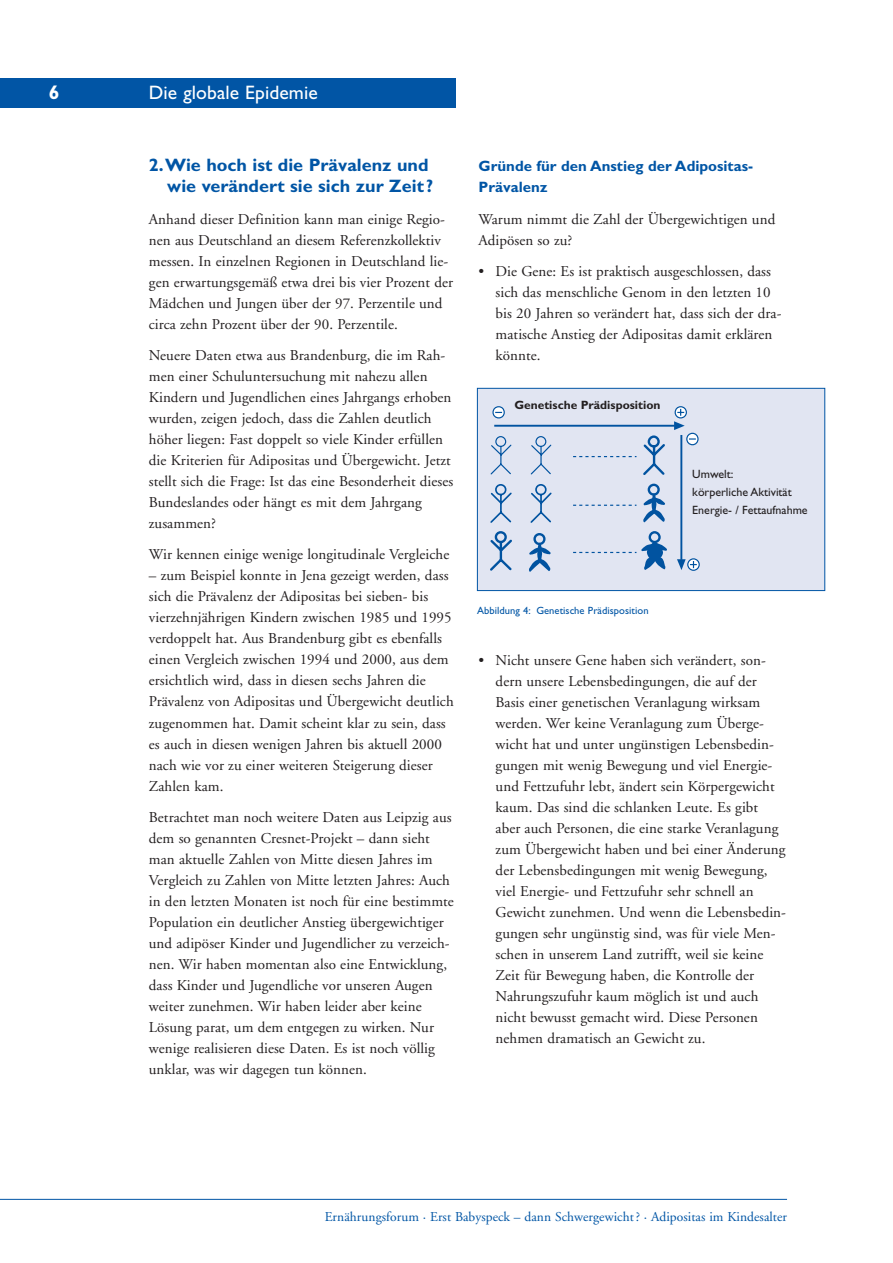
<style>
.page{position:relative;width:893px;height:1263px;background:#fff}
.page>*{position:absolute;margin:0;border:0;box-sizing:border-box;transform-origin:0 0}
.t1{font:19.5px "Gill Sans";letter-spacing:.005em;color:#fff}
.t2{font:700 19.5px "Gill Sans";color:#fff}
.t3{font:700 18px/21px "Gill Sans";color:#0155a5;text-align:right}
.t4{font:15px/21px "Adobe Garamond";letter-spacing:.005em;color:#231f20}
.t5{font:700 15px/21px "Gill Sans";color:#0155a5}
.t6{font:13.5px "Adobe Garamond";letter-spacing:.005em;color:#0155a5}
.t7{font:12px/18.1px "Gill Sans";color:#231f20}
.t8{font:700 12px "Gill Sans";color:#231f20}
.t9{font:10.5px "Gill Sans";letter-spacing:.005em;color:#0155a5}
</style>
<div class="page">
<div style="left:0;top:78px;width:455px;height:30px;background:#0155a5"></div>
<hr style="left:0;top:1199px;width:787px;height:1px;background:#0155a5">
<div style="left:477px;top:388px;width:347px;height:203px;background:#e1e5f2"></div>
<hr style="left:494px;top:425px;width:180px;height:2px;background:#0153a0">
<svg style="left:674px;top:406px;width:13px;height:12px"></svg>
<svg style="left:674px;top:409px;width:10px;height:21px"></svg>
<svg style="left:492px;top:406px;width:13px;height:12px"></svg>
<hr style="left:680px;top:435px;width:2px;height:125px;background:#0153a0">
<svg style="left:687px;top:558px;width:12px;height:13px"></svg>
<svg style="left:677px;top:559px;width:19px;height:11px"></svg>
<svg style="left:686px;top:433px;width:12px;height:12px"></svg>
<svg style="left:689px;top:438px;width:6px;height:2px"></svg>
<svg style="left:490px;top:437px;width:62px;height:38px"></svg>
<svg style="left:573px;top:437px;width:92px;height:38px"></svg>
<svg style="left:490px;top:485px;width:177px;height:87px"></svg>
<div style="left:477px;top:388px;width:348px;height:203px;border:1px solid #0155a5"></div>
<h1 class="t2" style="left:49px;top:86px;width:12px">6</h1>
<h1 class="t1" style="left:149px;top:86px;width:170px">Die globale Epidemie</h1>
<p class="t3" style="left:149px;top:156px;width:286px">2.Wie hoch ist die Prävalenz und wie verändert sie sich zur Zeit?</p>
<p class="t4" style="left:149px;top:210px;width:306px">Anhand dieser Definition kann man einige Regio&shy;nen aus Deutschland an diesem Referenzkollektiv messen. In einzelnen Regionen in Deutschland lie&shy;gen erwartungsgemäß etwa drei bis vier Prozent der Mädchen und Jungen über der 97. Perzentile und circa zehn Prozent über der 90. Perzentile.</p>
<p class="t4" style="left:149px;top:346px;width:306px">Neuere Daten etwa aus Brandenburg, die im Rah&shy;men einer Schuluntersuchung mit nahezu allen Kindern und Jugendlichen eines Jahrgangs erhoben wurden, zeigen jedoch, dass die Zahlen deutlich höher liegen: Fast doppelt so viele Kinder erfüllen die Kriterien für Adipositas und Übergewicht. Jetzt stellt sich die Frage: Ist das eine Besonderheit dieses Bundeslandes oder hängt es mit dem Jahrgang zusammen?</p>
<p class="t4" style="left:149px;top:546px;width:302px">Wir kennen einige wenige longitudinale Vergleiche</p>
<p class="t4" style="left:149px;top:567px;width:306px">– zum Beispiel konnte in Jena gezeigt werden, dass sich die Prävalenz der Adipositas bei sieben- bis vierzehnjährigen Kindern zwischen 1985 und 1995 verdoppelt hat. Aus Brandenburg gibt es ebenfalls einen Vergleich zwischen 1994 und 2000, aus dem ersichtlich wird, dass in diesen sechs Jahren die Prävalenz von Adipositas und Übergewicht deutlich zugenommen hat. Damit scheint klar zu sein, dass es auch in diesen wenigen Jahren bis aktuell 2000 nach wie vor zu einer weiteren Steigerung dieser Zahlen kam.</p>
<p class="t4" style="left:149px;top:808px;width:306px">Betrachtet man noch weitere Daten aus Leipzig aus dem so genannten Cresnet-Projekt – dann sieht man aktuelle Zahlen von Mitte diesen Jahres im Vergleich zu Zahlen von Mitte letzten Jahres: Auch in den letzten Monaten ist noch für eine bestimmte Population ein deutlicher Anstieg übergewichtiger und adipöser Kinder und Jugendlicher zu verzeich&shy;nen. Wir haben momentan also eine Entwicklung, dass Kinder und Jugendliche vor unseren Augen weiter zunehmen. Wir haben leider aber keine Lösung parat, um dem entgegen zu wirken. Nur wenige realisieren diese Daten. Es ist noch völlig unklar, was wir dagegen tun können.</p>
<p class="t5" style="left:478px;top:157px;width:276px">Gründe für den Anstieg der Adipositas-<br>Prävalenz</p>
<p class="t4" style="left:478px;top:210px;width:298px">Warum nimmt die Zahl der Übergewichtigen und<br>Adipösen so zu?</p>
<p class="t4" style="left:495px;top:262px;width:287px;text-indent:-17px">• Die Gene: Es ist praktisch ausgeschlossen, dass sich das menschliche Genom in den letzten 10 bis 20 Jahren so verändert hat, dass sich der dra&shy;matische Anstieg der Adipositas damit erklären könnte.</p>
<p class="t8" style="left:514px;top:401px;width:148px">Genetische Prädisposition</p>
<p class="t7" style="left:692px;top:466px;width:117px">Umwelt:<br>körperliche Aktivität<br>Energie- / Fettaufnahme</p>
<p class="t9" style="left:477px;top:606px;width:173px">Abbildung 4: Genetische Prädisposition</p>
<p class="t4" style="left:495px;top:651px;width:292px;text-indent:-17px">• Nicht unsere Gene haben sich verändert, son&shy;dern unsere Lebensbedingungen, die auf der Basis einer genetischen Veranlagung wirksam werden. Wer keine Veranlagung zum Überge&shy;wicht hat und unter ungünstigen Lebensbedin&shy;gungen mit wenig Bewegung und viel Energie&shy;und Fettzufuhr lebt, ändert sein Körpergewicht kaum. Das sind die schlanken Leute. Es gibt aber auch Personen, die eine starke Veranlagung zum Übergewicht haben und bei einer Änderung der Lebensbedingungen mit wenig Bewegung, viel Energie- und Fettzufuhr sehr schnell an Gewicht zunehmen. Und wenn die Lebensbedin&shy;gungen sehr ungünstig sind, was für viele Men&shy;schen in unserem Land zutrifft, weil sie keine Zeit für Bewegung haben, die Kontrolle der Nahrungszufuhr kaum möglich ist und auch nicht bewusst gemacht wird. Diese Personen nehmen dramatisch an Gewicht zu.</p>
<p class="t6" style="left:325px;top:1211px;width:464px">Ernährungsforum · Erst Babyspeck – dann Schwergewicht ? · Adipositas im Kindesalter</p>
</div>
